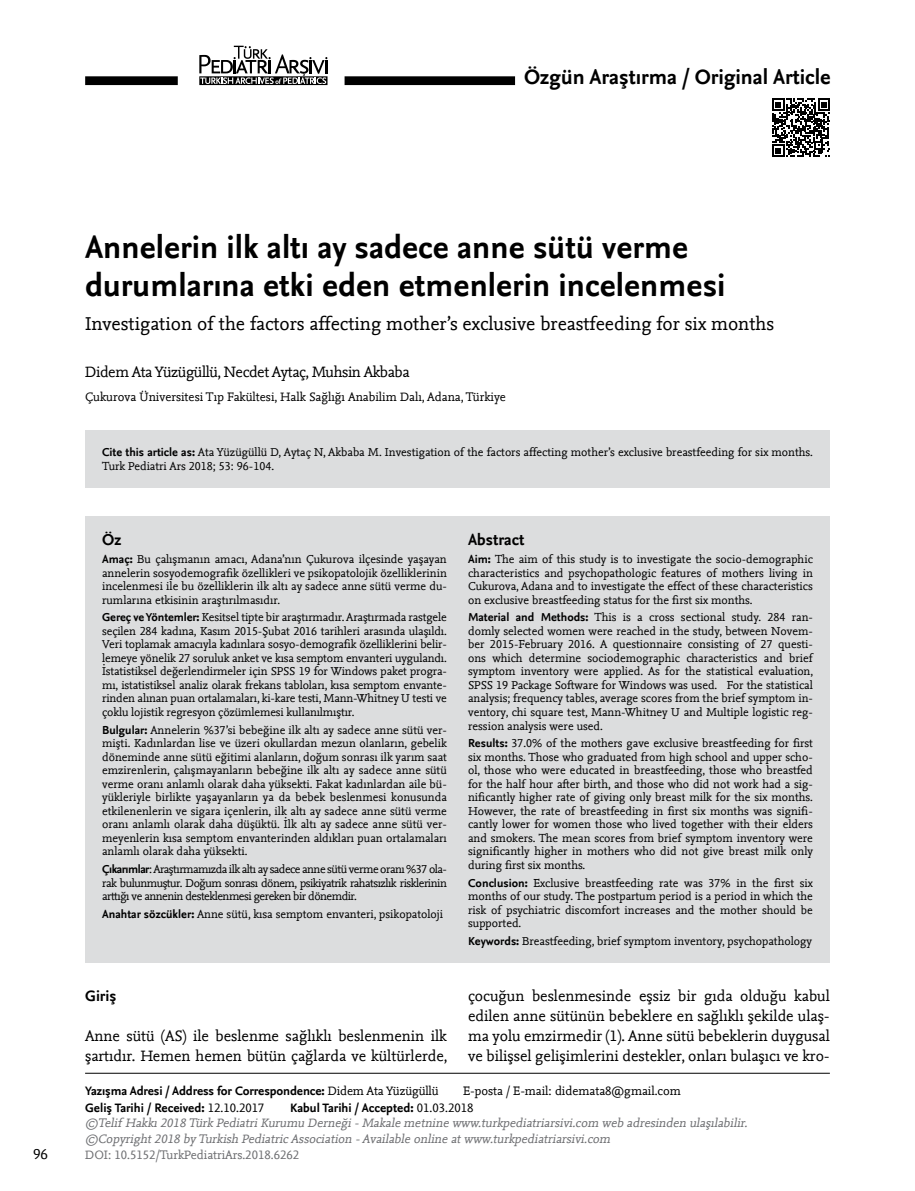
<style>
.page{position:relative;width:915px;height:1191px;background:#fff}
.page>*{position:absolute;margin:0;border:0;box-sizing:border-box;transform-origin:0 0}
.t1{font:700 33px/37.5px "Nexus Sans TF";color:#000}
.t2{font:700 21.75px "Nexus Sans TF";color:#000}
.t3{font:19.5px "Nexus Mix TF";color:#000}
.t4{font:700 16.5px "Nexus Sans TF";color:#000}
.t5{font:15.75px/19.8px "Nexus Mix TF";color:#000}
.t6{font:15.75px "Nexus Mix TF";letter-spacing:-.025em;color:#000}
.t7{font:700 15.75px "Nexus Sans TF";color:#000}
.t8{font:15px "Nexus Mix TF";color:#000}
.t9{font:italic 12.75px/15.6px "Nexus Mix TF";color:#6d6e71}
.t10{font:700 12.75px "Nexus Sans TF";letter-spacing:-.01em;color:#000}
.t11{font:12.75px "Nexus Mix TF";color:#000}
.t12{font:12.75px "Nexus Mix TF";color:#6d6e71}
.t13{font:12px/13.5px "Nexus Mix TF";color:#000;text-align:justify}
.s1{font-family:"Nexus Sans TF";font-weight:700}
.s2{font-family:"Nexus Mix TF";font-weight:400}
</style>
<div class="page">
<div style="left:85px;top:516px;width:744px;height:446px;background:#dcddde"></div>
<div style="left:85px;top:430px;width:744px;height:57px;background:#dcddde"></div>
<svg style="left:344px;top:76px;width:171px;height:9px;background:#090909"></svg>
<svg style="left:85px;top:76px;width:93px;height:9px"></svg>
<svg style="left:199px;top:46px;width:128px;height:39px"></svg>
<hr style="left:85px;top:1073px;width:744px;height:1px;background:#000">
<svg style="left:772px;top:98px;width:58px;height:59px"></svg>
<h2 class="t2" style="left:524px;top:64px;width:308px">Özgün Araştırma / Original Article</h2>
<p class="t8" style="left:33px;top:1145px;width:16px">96</p>
<h1 class="t1" style="left:85px;top:228px;width:641px">Annelerin ilk altı ay sadece anne sütü verme durumlarına etki eden etmenlerin incelenmesi</h1>
<h3 class="t3" style="left:85px;top:311px;width:690px">Investigation of the factors affecting mother’s exclusive breastfeeding for six months</h3>
<h3 class="t6" style="left:85px;top:362px;width:326px">Didem Ata Yüzügüllü, Necdet Aytaç, Muhsin Akbaba</h3>
<p class="t11" style="left:85px;top:389px;width:422px">Çukurova Üniversitesi Tıp Fakültesi, Halk Sağlığı Anabilim Dalı, Adana, Türkiye</p>
<p class="t13" style="left:102px;top:445px;width:712px;line-height:14.2px"><span class="s1">Cite this article as:</span> Ata Yüzügüllü D, Aytaç N, Akbaba M. Investigation of the factors affecting mother’s exclusive breastfeeding for six months.<br>Turk Pediatri Ars 2018; 53: 96-104.</p>
<h3 class="t4" style="left:102px;top:530px;width:21px">Öz</h3>
<p class="t13" style="left:102px;top:552px;width:346px"><span class="s1">Amaç:</span> Bu çalışmanın amacı, Adana’nın Çukurova ilçesinde yaşayan annelerin sosyodemografik özellikleri ve psikopatolojik özelliklerinin incelenmesi ile bu özelliklerin ilk altı ay sadece anne sütü verme du&shy;rumlarına etkisinin araştırılmasıdır.</p>
<p class="t13" style="left:102px;top:611px;width:346px"><span class="s1">Gereç ve Yöntemler:</span> Kesitsel tipte bir araştırmadır. Araştırmada rastgele seçilen 284 kadına, Kasım 2015-Şubat 2016 tarihleri arasında ulaşıldı.<br>Veri toplamak amacıyla kadınlara sosyo-demografik özelliklerini belir&shy;lemeye yönelik 27 soruluk anket ve kısa semptom envanteri uygulandı.<br>İstatistiksel değerlendirmeler için SPSS 19 for Windows paket progra&shy;mı, istatistiksel analiz olarak frekans tabloları, kısa semptom envante&shy;rinden alınan puan ortalamaları, ki-kare testi, Mann-Whitney U testi ve çoklu lojistik regresyon çözümlemesi kullanılmıştır.</p>
<p class="t13" style="left:102px;top:723px;width:346px"><span class="s1">Bulgular:</span> Annelerin %37’si bebeğine ilk altı ay sadece anne sütü ver&shy;mişti. Kadınlardan lise ve üzeri okullardan mezun olanların, gebelik döneminde anne sütü eğitimi alanların, doğum sonrası ilk yarım saat emzirenlerin, çalışmayanların bebeğine ilk altı ay sadece anne sütü verme oranı anlamlı olarak daha yüksekti. Fakat kadınlardan aile bü&shy;yükleriyle birlikte yaşayanların ya da bebek beslenmesi konusunda etkilenenlerin ve sigara içenlerin, ilk altı ay sadece anne sütü verme oranı anlamlı olarak daha düşüktü. İlk altı ay sadece anne sütü ver&shy;meyenlerin kısa semptom envanterinden aldıkları puan ortalamaları anlamlı olarak daha yüksekti.</p>
<p class="t13" style="left:102px;top:862px;width:346px"><span class="s1">Çıkarımlar</span>: Araştırmamızda ilk altı ay sadece anne sütü verme oranı %37 ola&shy;rak bulunmuştur. Doğum sonrası dönem, psikiyatrik rahatsızlık risklerinin arttığı ve annenin desteklenmesi gereken bir dönemdir.</p>
<p class="t13" style="left:102px;top:907px;width:342px"><span class="s1">Anahtar sözcükler:</span> Anne sütü, kısa semptom envanteri, psikopatoloji</p>
<h3 class="t7" style="left:85px;top:986px;width:33px">Giriş</h3>
<h3 class="t5" style="left:85px;top:1026px;width:363px">Anne sütü (AS) ile beslenme sağlıklı beslenmenin ilk şartıdır. Hemen hemen bütün çağlarda ve kültürlerde,</h3>
<h3 class="t4" style="left:468px;top:530px;width:58px">Abstract</h3>
<p class="t13" style="left:468px;top:552px;width:346px"><span class="s1">Aim:</span> The aim of this study is to investigate the socio-demographic characteristics and psychopathologic features of mothers living in Cukurova, Adana and to investigate the effect of these characteristics on exclusive breastfeeding status for the first six months.</p>
<p class="t13" style="left:468px;top:611px;width:346px"><span class="s1">Material and Methods:</span> This is a cross sectional study. 284 ran&shy;domly selected women were reached in the study, between Novem&shy;ber 2015-February 2016. A questionnaire consisting of 27 questi&shy;ons which determine sociodemographic characteristics and brief symptom inventory were applied. As for the statistical evaluation, SPSS 19 Package Software for Windows was used. For the statistical analysis; frequency tables, average scores from the brief symptom in&shy;ventory, chi square test, Mann-Whitney U and Multiple logistic reg&shy;ression analysis were used.</p>
<p class="t13" style="left:468px;top:736px;width:346px"><span class="s1">Results:</span> 37.0% of the mothers gave exclusive breastfeeding for first six months. Those who graduated from high school and upper scho&shy;ol, those who were educated in breastfeeding, those who breastfed for the half hour after birth, and those who did not work had a sig&shy;nificantly higher rate of giving only breast milk for the six months.<br>However, the rate of breastfeeding in first six months was signifi&shy;cantly lower for women those who lived together with their elders and smokers. The mean scores from brief symptom inventory were significantly higher in mothers who did not give breast milk only during first six months.</p>
<p class="t13" style="left:468px;top:876px;width:346px"><span class="s1">Conclusion:</span> Exclusive breastfeeding rate was 37% in the first six months of our study. The postpartum period is a period in which the risk of psychiatric discomfort increases and the mother should be supported.</p>
<p class="t13" style="left:468px;top:934px;width:345px"><span class="s1">Keywords:</span> Breastfeeding, brief symptom inventory, psychopathology</p>
<h3 class="t5" style="left:468px;top:986px;width:363px;text-align:justify">çocuğun beslenmesinde eşsiz bir gıda olduğu kabul edilen anne sütünün bebeklere en sağlıklı şekilde ulaş&shy;ma yolu emzirmedir (1). Anne sütü bebeklerin duygusal ve bilişsel gelişimlerini destekler, onları bulaşıcı ve kro-</h3>
<p class="t10" style="left:85px;top:1082px;width:355px">Yazışma Adresi / Address for Correspondence: <span class="s2">Didem Ata Yüzügüllü</span></p>
<p class="t11" style="left:463px;top:1082px;width:219px">E-posta / E-mail: didemata8@gmail.com</p>
<p class="t10" style="left:85px;top:1099px;width:181px">Geliş Tarihi / Received: <span class="s2">12.10.2017</span></p>
<p class="t10" style="left:290px;top:1099px;width:185px">Kabul Tarihi / Accepted: <span class="s2">01.03.2018</span></p>
<p class="t9" style="left:85px;top:1115px;width:666px">©Telif Hakkı2018 Türk PediatriKurumu Derneği-Makale metnine www.turkpediatriarsivi.com web adresinden ulaşılabilir. ©Copyright2018 by Turkish Pediatric Association -Available online atwww.turkpediatriarsivi.com</p>
<p class="t12" style="left:85px;top:1146px;width:215px">DOI: 10.5152/TurkPediatriArs.2018.6262</p>
</div>
